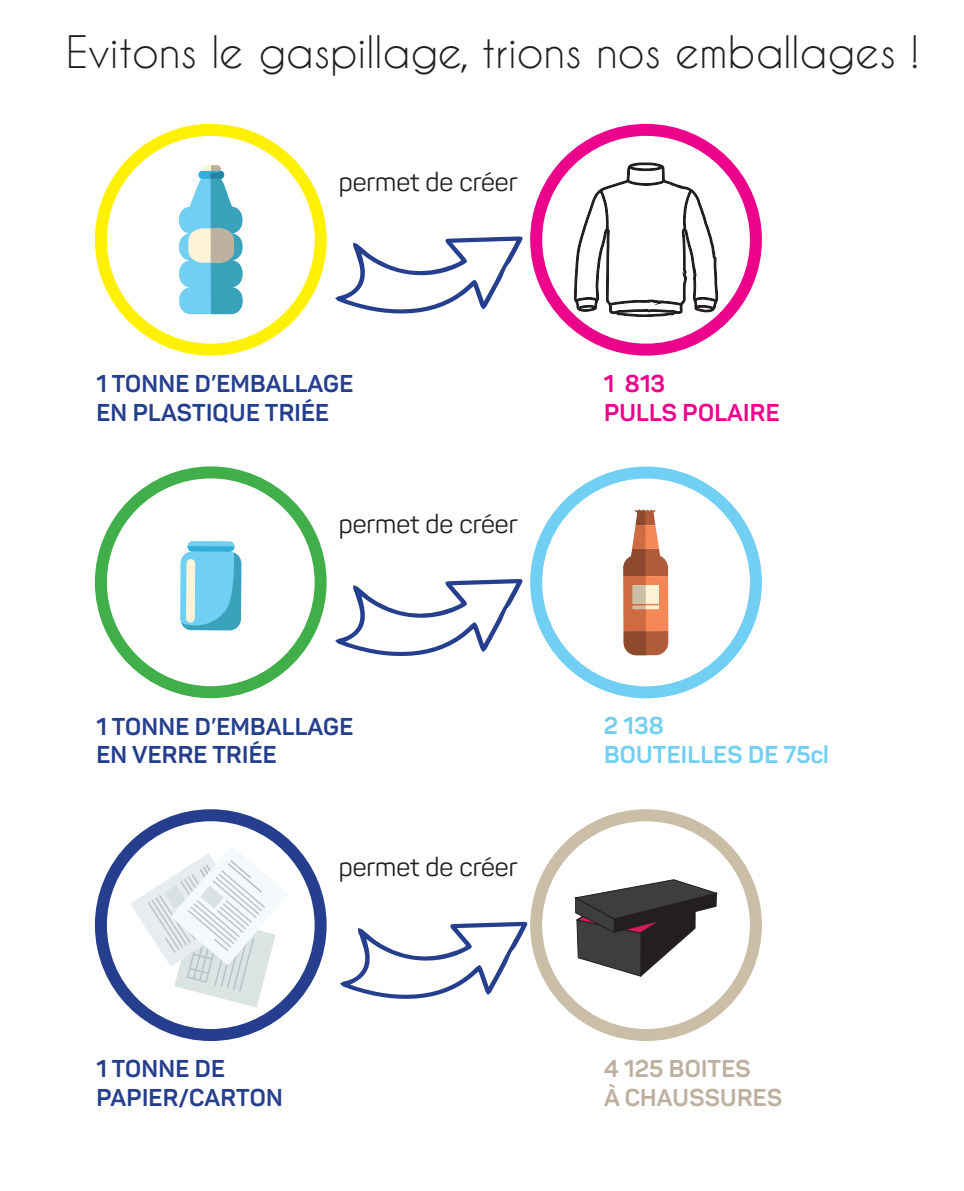
<style>
.page{position:relative;width:964px;height:1191px;background:#fff}
.page>*{position:absolute;margin:0;border:0;box-sizing:border-box;transform-origin:0 0}
.t1{font:42px "Caviar Dreams";color:#231f20}
.t2{font:26px "Panton";color:#231f20}
.t3{font:700 24px/28.8px "Panton";letter-spacing:.01em;color:#253f8e}
.t4{font:700 24px/28.8px "Panton";letter-spacing:.01em;color:#bdb09e}
.t5{font:700 24px/28.8px "Panton";color:#70cff2}
.t6{font:700 24px/28.8px "Panton";letter-spacing:.01em;color:#ed028c}
</style>
<div class="page">
<svg style="left:536px;top:130px;width:220px;height:220px"></svg>
<div style="left:530px;top:124px;width:232px;height:232px;border:12px solid #ed028c;border-radius:50%"></div>
<svg style="left:573px;top:123px;width:146px;height:233px"></svg>
<svg style="left:335px;top:236px;width:188px;height:78px"></svg>
<svg style="left:335px;top:579px;width:188px;height:77px"></svg>
<div style="left:95px;top:124px;width:232px;height:232px;border:12px solid #fff101;border-radius:50%"></div>
<svg style="left:179px;top:165px;width:64px;height:149px"></svg>
<div style="left:95px;top:466px;width:232px;height:232px;border:12px solid #40ae49;border-radius:50%"></div>
<div style="left:188px;top:541px;width:46px;height:11px;background:#70cff2;border-radius:5px"></div>
<svg style="left:181px;top:546px;width:60px;height:84px"></svg>
<div style="left:530px;top:466px;width:232px;height:232px;border:12px solid #70cff2;border-radius:50%"></div>
<svg style="left:623px;top:509px;width:45px;height:146px"></svg>
<div style="left:632px;top:585px;width:14px;height:18px;background:#cbbea6"></div>
<svg style="left:633px;top:605px;width:13px;height:4px"></svg>
<svg style="left:340px;top:921px;width:188px;height:78px"></svg>
<svg style="left:101px;top:815px;width:220px;height:220px"></svg>
<div style="left:95px;top:809px;width:232px;height:232px;border:12px solid #253f8e;border-radius:50%"></div>
<div style="left:530px;top:809px;width:232px;height:232px;border:12px solid #cbbea6;border-radius:50%"></div>
<svg style="left:130px;top:845px;width:159px;height:162px"></svg>
<svg style="left:574px;top:879px;width:144px;height:98px"></svg>
<h1 class="t1" style="left:66px;top:27px;width:855px">Evitons le gaspillage, trions nos emballages !</h1>
<p class="t2" style="left:339px;top:166px;width:180px">permet de créer</p>
<p class="t3" style="left:96px;top:369px;width:258px">1 TONNE D’EMBALLAGE<br>EN PLASTIQUE TRIÉE</p>
<p class="t6" style="left:604px;top:369px;width:177px">1 813<br>PULLS POLAIRE</p>
<p class="t2" style="left:339px;top:508px;width:180px">permet de créer</p>
<p class="t3" style="left:96px;top:711px;width:258px">1 TONNE D’EMBALLAGE<br>EN VERRE TRIÉE</p>
<p class="t5" style="left:604px;top:711px;width:61px">2 138<br>BOUTEILLES</p>
<p class="t5" style="left:748px;top:740px;width:82px">DE 75CL</p>
<p class="t2" style="left:339px;top:851px;width:180px">permet de créer</p>
<p class="t3" style="left:96px;top:1054px;width:188px">1 TONNE DE<br>PAPIER/CARTON</p>
<p class="t4" style="left:604px;top:1054px;width:180px">4 125 BOITES<br>À CHAUSSURES</p>
</div>
